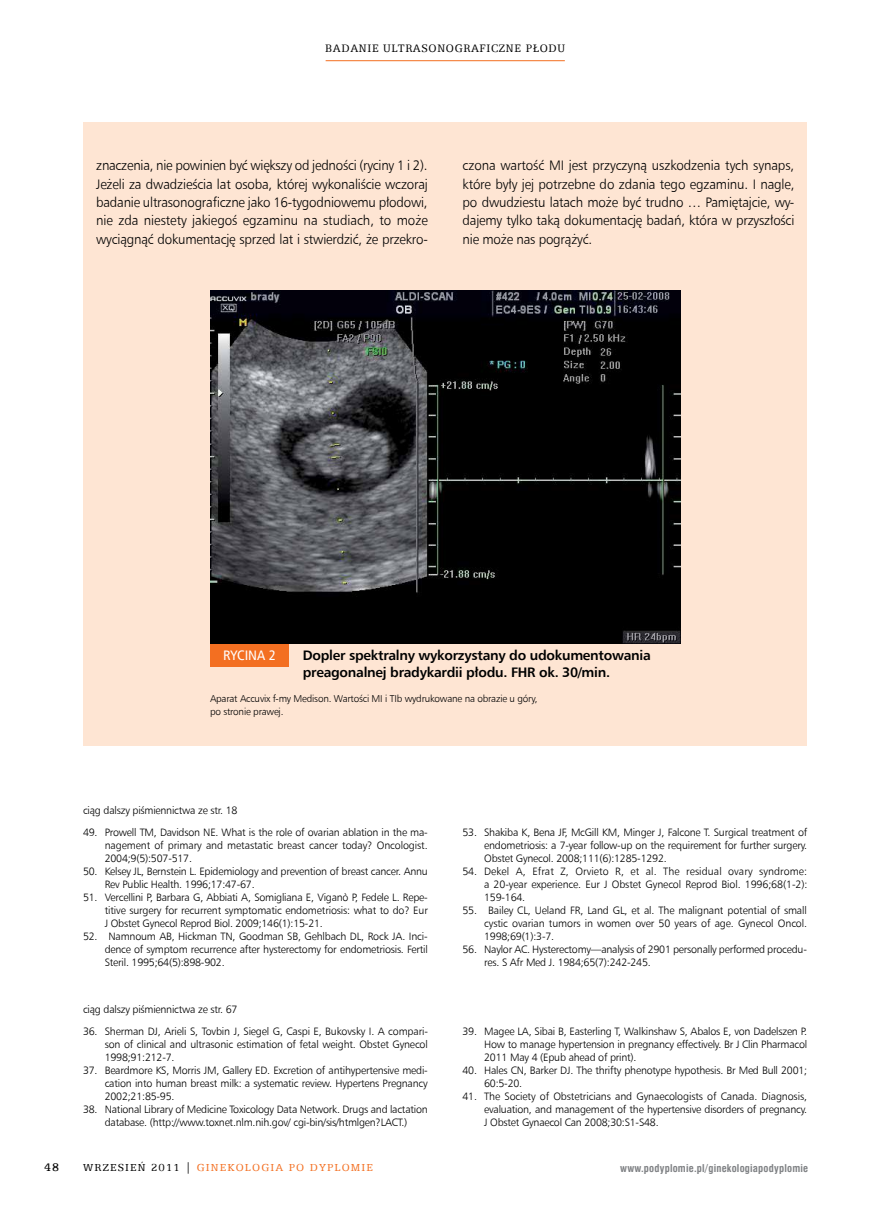
<style>
.page{position:relative;width:889px;height:1217px;background:#fff}
.page>*{position:absolute;margin:0;border:0;box-sizing:border-box;transform-origin:0 0}
.t1{font:13.8px/18.3px "Humnst 777 Lt EU";letter-spacing:-.015em;color:#000;text-align:justify}
.t2{font:700 13.8px/16.8px "Humnst 777 EU";letter-spacing:-.02em;color:#000}
.t3{font:13.8px "Humnst 777 Cn EU";letter-spacing:-.005em;color:#fff;scale:1.07 1}
.t4{font:12.45px "Egyptian 505 Md EU";color:#000}
.t5{font:12.3px "Egyptian 505 EU";letter-spacing:.06em;color:#000;scale:.95 1}
.t6{font:11.4px "Egyptian 505 EU";letter-spacing:.1em;color:#f36f21}
.t7{font:10.65px/13px "Humnst 777 Lt EU";letter-spacing:-.02em;color:#000;text-align:justify}
.t8{font:700 10.5px "Swis 721 Cn EU";letter-spacing:.02em;color:#808285}
.t9{font:9.9px/13px "Humnst 777 Lt EU";letter-spacing:-.02em;color:#000}
.s1{color:#000}
</style>
<div class="page">
<hr style="left:326px;top:60px;width:239px;height:1px;background:#f36f21">
<div style="left:83px;top:122px;width:724px;height:623px;background:#fee5d3"></div>
<div style="left:210px;top:643px;width:79px;height:23px;background:#f36f21"></div>
<img style="left:210px;top:291px;width:470px;height:352px">
<p class="t5" style="left:325px;top:41px;width:254px">BADANIE ULTRASONOGRAFICZNE PŁODU</p>
<p class="t1" style="left:96px;top:156px;width:333px">znaczenia, nie powinien być większy od jedności (ryciny 1 i 2).<br>Jeżeli za dwadzieścia lat osoba, której wykonaliście wczoraj badanie ultrasonograficzne jako 16-tygodniowemu płodowi, nie zda niestety jakiegoś egzaminu na studiach, to może wyciągnąć dokumentację sprzed lat i stwierdzić, że przekro-</p>
<p class="t1" style="left:462px;top:156px;width:333px">czona wartość MI jest przyczyną uszkodzenia tych synaps, które były jej potrzebne do zdania tego egzaminu. I nagle, po dwudziestu latach może być trudno … Pamiętajcie, wy&shy;dajemy tylko taką dokumentację badań, która w przyszłości nie może nas pogrążyć.</p>
<p class="t2" style="left:303px;top:647px;width:349px">Dopler spektralny wykorzystany do udokumentowania preagonalnej bradykardii płodu. FHR ok. 30/min.</p>
<p class="t3" style="left:223px;top:646px;width:51px">RYCINA 2</p>
<p class="t9" style="left:210px;top:692px;width:329px">Aparat Accuvix f-my Medison. Wartości MI i TIb wydrukowane na obrazie u góry, po stronie prawej.</p>
<p class="t7" style="left:83px;top:803px;width:156px">ciąg dalszy piśmiennictwa ze str. 18</p>
<p class="t7" style="left:105px;top:825px;width:324px;text-indent:-22px">49. Prowell TM, Davidson NE. What is the role of ovarian ablation in the ma&shy;nagement of primary and metastatic breast cancer today? Oncologist.<br>2004;9(5):507-517.</p>
<p class="t7" style="left:105px;top:864px;width:324px;text-indent:-22px">50. Kelsey JL, Bernstein L. Epidemiology and prevention of breast cancer. Annu<br>Rev Public Health. 1996;17:47-67.</p>
<p class="t7" style="left:105px;top:890px;width:325px;text-indent:-22px">51. Vercellini P, Barbara G, Abbiati A, Somigliana E, Viganò P, Fedele L. Repe&shy;titive surgery for recurrent symptomatic endometriosis: what to do? Eur J Obstet Gynecol Reprod Biol. 2009;146(1):15-21.</p>
<p class="t7" style="left:105px;top:929px;width:324px;text-indent:-22px">52. Namnoum AB, Hickman TN, Goodman SB, Gehlbach DL, Rock JA. Inci&shy;dence of symptom recurrence after hysterectomy for endometriosis. Fertil Steril. 1995;64(5):898-902.</p>
<p class="t7" style="left:83px;top:1002px;width:156px">ciąg dalszy piśmiennictwa ze str. 67</p>
<p class="t7" style="left:105px;top:1024px;width:325px;text-indent:-22px">36. Sherman DJ, Arieli S, Tovbin J, Siegel G, Caspi E, Bukovsky I. A compari&shy;son of clinical and ultrasonic estimation of fetal weight. Obstet Gynecol 1998;91:212-7.</p>
<p class="t7" style="left:105px;top:1063px;width:324px;text-indent:-22px">37. Beardmore KS, Morris JM, Gallery ED. Excretion of antihypertensive medi&shy;cation into human breast milk: a systematic review. Hypertens Pregnancy 2002;21:85-95.</p>
<p class="t7" style="left:83px;top:1102px;width:346px;text-align:center">38. National Library of Medicine Toxicology Data Network. Drugs and lactation database. (http://www.toxnet.nlm.nih.gov/ cgi-bin/sis/htmlgen?LACT.)</p>
<p class="t4" style="left:44px;top:1159px;width:17px">48</p>
<p class="t6" style="left:83px;top:1160px;width:291px"><span class="s1">WRZESIEŃ 2011 |</span> GINEKOLOGIA PO DYPLOMIE</p>
<p class="t7" style="left:484px;top:825px;width:324px;text-indent:-22px">53. Shakiba K, Bena JF, McGill KM, Minger J, Falcone T. Surgical treatment of endometriosis: a 7-year follow-up on the requirement for further surgery.<br>Obstet Gynecol. 2008;111(6):1285-1292.</p>
<p class="t7" style="left:484px;top:864px;width:325px;text-indent:-22px">54. Dekel A, Efrat Z, Orvieto R, et al. The residual ovary syndrome: a 20-year experience. Eur J Obstet Gynecol Reprod Biol. 1996;68(1-2):<br>159-164.</p>
<p class="t7" style="left:484px;top:903px;width:324px;text-indent:-22px">55. Bailey CL, Ueland FR, Land GL, et al. The malignant potential of small cystic ovarian tumors in women over 50 years of age. Gynecol Oncol.<br>1998;69(1):3-7.</p>
<p class="t7" style="left:484px;top:942px;width:324px;text-indent:-22px">56. Naylor AC. Hysterectomy—analysis of 2901 personally performed procedu&shy;res. S Afr Med J. 1984;65(7):242-245.</p>
<p class="t7" style="left:484px;top:1024px;width:324px;text-indent:-22px">39. Magee LA, Sibai B, Easterling T, Walkinshaw S, Abalos E, von Dadelszen P.<br>How to manage hypertension in pregnancy effectively. Br J Clin Pharmacol 2011 May 4 (Epub ahead of print).</p>
<p class="t7" style="left:484px;top:1063px;width:324px;text-indent:-22px">40. Hales CN, Barker DJ. The thrifty phenotype hypothesis. Br Med Bull 2001;<br>60:5-20.</p>
<p class="t7" style="left:484px;top:1089px;width:324px;text-indent:-22px">41. The Society of Obstetricians and Gynaecologists of Canada. Diagnosis, evaluation, and management of the hypertensive disorders of pregnancy.<br>J Obstet Gynaecol Can 2008;30:S1-S48.</p>
<p class="t8" style="left:620px;top:1161px;width:189px">www.podyplomie.pl/ginekologiapodyplomie</p>
</div>
